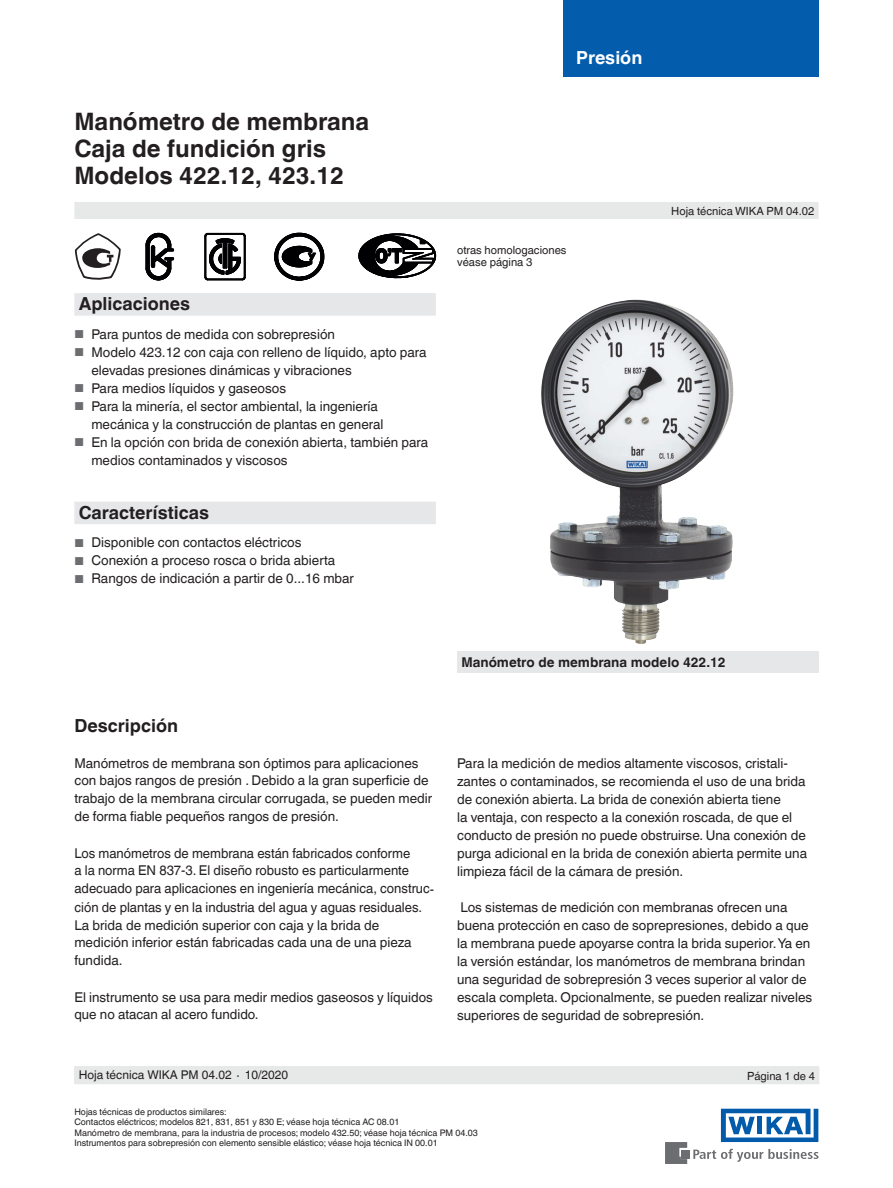
<style>
.page{position:relative;width:893px;height:1188px;background:#fff}
.page>*{position:absolute;margin:0;border:0;box-sizing:border-box;transform-origin:0 0}
.t1{font:700 24px/27px "Helvetica World";color:#231f20}
.t2{font:700 18px "Helvetica World";color:#231f20}
.t3{font:700 18px "Helvetica World";color:#fff}
.t4{font:13.5px/18px "Helvetica World";color:#231f20}
.t5{font:700 13.5px "Helvetica World";color:#231f20}
.t6{font:12px "Helvetica World";color:#231f20}
.t7{font:11.25px/12.3px "Helvetica World";color:#231f20}
.t8{font:9px/10.5px "Helvetica World";color:#231f20}
.s1{font-size:11.55px;color:#6c6d70}
.s2{font-size:11.25px}
</style>
<div class="page">
<svg style="left:693px;top:1149px;width:126px;height:13px"></svg>
<div style="left:682px;top:1150px;width:8px;height:8px;background:#6c6d70"></div>
<svg style="left:665px;top:1142px;width:22px;height:22px"></svg>
<svg style="left:721px;top:1109px;width:97px;height:33px"></svg>
<div style="left:563px;top:0;width:256px;height:77px;background:#035cac"></div>
<div style="left:74px;top:202px;width:745px;height:17px;background:#e7e9e8"></div>
<div style="left:74px;top:1066px;width:745px;height:18px;background:#e7e9e8"></div>
<img style="left:541px;top:300px;width:193px;height:344px">
<div style="left:457px;top:651px;width:362px;height:22px;background:#e6e7e9"></div>
<div style="left:74px;top:293px;width:362px;height:23px;background:#e6e7e9"></div>
<div style="left:74px;top:502px;width:362px;height:22px;background:#e6e7e9"></div>
<svg style="left:75px;top:233px;width:46px;height:47px"></svg>
<svg style="left:146px;top:233px;width:28px;height:47px"></svg>
<svg style="left:205px;top:233px;width:40px;height:47px"></svg>
<svg style="left:275px;top:233px;width:49px;height:47px"></svg>
<svg style="left:359px;top:234px;width:77px;height:44px"></svg>
<h1 class="t1" style="left:74px;top:108px;width:296px">Manómetro de membrana<br>Caja de fundición gris<br>Modelos 422.12, 423.12</h1>
<h2 class="t2" style="left:79px;top:294px;width:113px">Aplicaciones</h2>
<p class="t4" style="left:74px;top:325px;width:262px"><span class="s1">■</span> Para puntos de medida con sobrepresión</p>
<p class="t4" style="left:91px;top:343px;width:337px;text-indent:-17px"><span class="s1">■</span> Modelo 423.12 con caja con relleno de líquido, apto para elevadas presiones dinámicas y vibraciones</p>
<p class="t4" style="left:74px;top:379px;width:213px"><span class="s1">■</span> Para medios líquidos y gaseosos</p>
<p class="t4" style="left:91px;top:397px;width:294px;text-indent:-17px"><span class="s1">■</span> Para la minería, el sector ambiental, la ingeniería mecánica y la construcción de plantas en general</p>
<p class="t4" style="left:91px;top:433px;width:338px;text-indent:-17px"><span class="s1">■</span> En la opción con brida de conexión abierta, también para medios contaminados y viscosos</p>
<h2 class="t2" style="left:79px;top:502px;width:132px">Características</h2>
<p class="t4" style="left:74px;top:534px;width:229px"><span class="s1">■</span> Disponible con contactos eléctricos</p>
<p class="t4" style="left:74px;top:552px;width:262px"><span class="s1">■</span> Conexión a proceso rosca o brida abierta</p>
<p class="t4" style="left:74px;top:570px;width:281px"><span class="s1">■</span> Rangos de indicación a partir de 0...16 mbar</p>
<h2 class="t3" style="left:576px;top:47px;width:68px">Presión</h2>
<p class="t7" style="left:457px;top:244px;width:111px">otras homologaciones véase página 3</p>
<p class="t7" style="left:671px;top:204px;width:145px">Hoja técnica WIKA PM 04.02</p>
<h2 class="t2" style="left:74px;top:715px;width:105px">Descripción</h2>
<p class="t4" style="left:74px;top:754px;width:359px">Manómetros de membrana son óptimos para aplicaciones con bajos rangos de presión . Debido a la gran superficie de trabajo de la membrana circular corrugada, se pueden medir de forma fiable pequeños rangos de presión.</p>
<p class="t4" style="left:74px;top:844px;width:361px">Los manómetros de membrana están fabricados conforme<br>a la norma EN 837-3. El diseño robusto es particularmente adecuado para aplicaciones en ingeniería mecánica, construc&shy;ción de plantas y en la industria del agua y aguas residuales.<br>La brida de medición superior con caja y la brida de medición inferior están fabricadas cada una de una pieza fundida.</p>
<p class="t4" style="left:74px;top:988px;width:360px">El instrumento se usa para medir medios gaseosos y líquidos que no atacan al acero fundido.</p>
<p class="t6" style="left:79px;top:1068px;width:211px">Hoja técnica WIKA PM 04.02 <span class="s2">∙</span> 10/2020</p>
<p class="t5" style="left:461px;top:654px;width:266px">Manómetro de membrana modelo 422.12</p>
<p class="t4" style="left:457px;top:754px;width:352px">Para la medición de medios altamente viscosos, cristali&shy;zantes o contaminados, se recomienda el uso de una brida de conexión abierta. La brida de conexión abierta tiene<br>la ventaja, con respecto a la conexión roscada, de que el conducto de presión no puede obstruirse. Una conexión de purga adicional en la brida de conexión abierta permite una limpieza fácil de la cámara de presión.</p>
<p class="t4" style="left:457px;top:898px;width:357px">Los sistemas de medición con membranas ofrecen una buena protección en caso de soprepresiones, debido a que la membrana puede apoyarse contra la brida superior. Ya en la versión estándar, los manómetros de membrana brindan una seguridad de sobrepresión 3 veces superior al valor de escala completa. Opcionalmente, se pueden realizar niveles superiores de seguridad de sobrepresión.</p>
<p class="t7" style="left:747px;top:1070px;width:69px">Página 1 de 4</p>
<p class="t8" style="left:74px;top:1107px;width:405px">Hojas técnicas de productos similares:<br>Contactos eléctricos; modelos 821, 831, 851 y 830 E; véase hoja técnica AC 08.01<br>Manómetro de membrana, para la industria de procesos; modelo 432.50; véase hoja técnica PM 04.03<br>Instrumentos para sobrepresión con elemento sensible elástico; véase hoja técnica IN 00.01</p>
</div>
